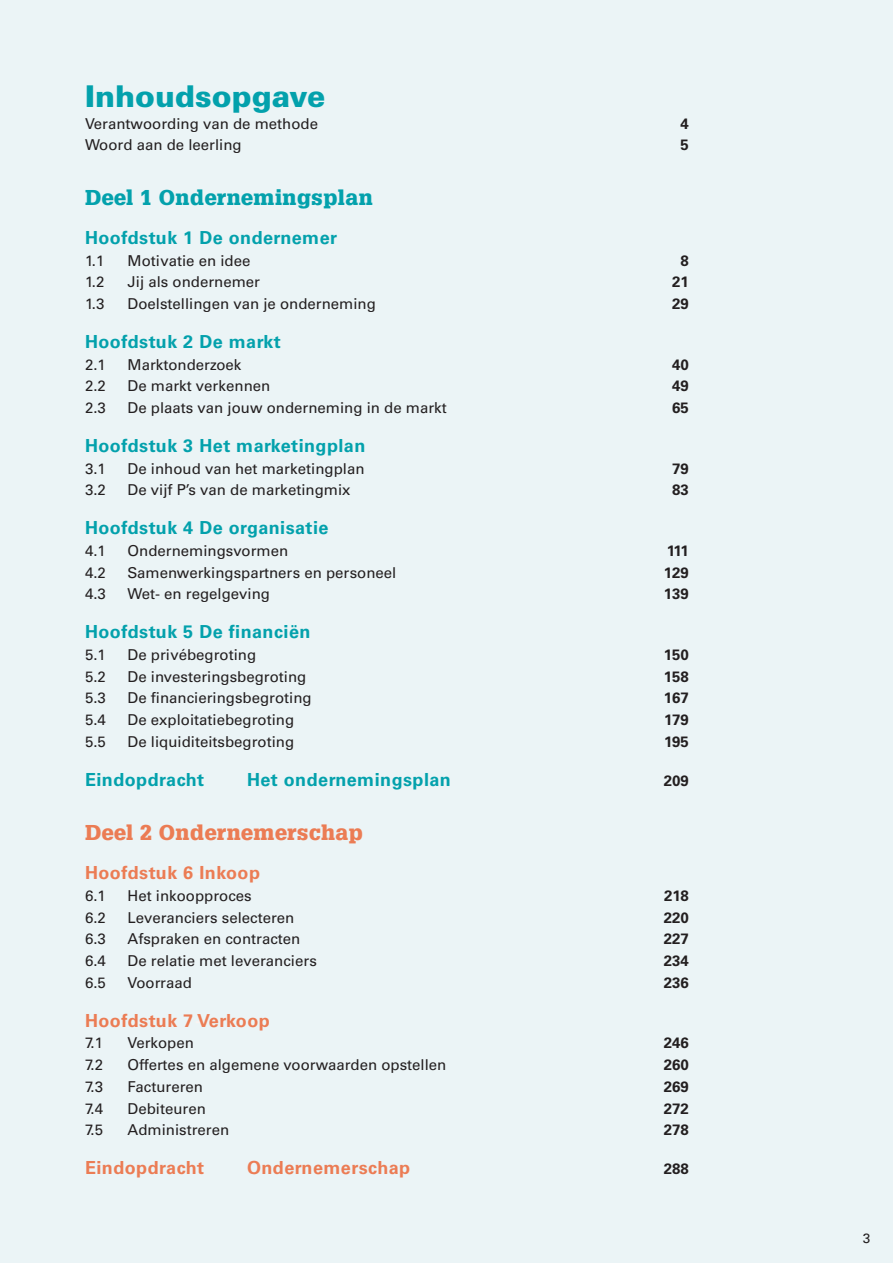
<style>
.page{position:relative;width:893px;height:1263px;background:#ebf4f6}
.page>*{position:absolute;margin:0;border:0;box-sizing:border-box;transform-origin:0 0}
.t1{font:900 30px "Univers LT Std";color:#03a1ac}
.t2{font:900 21px "Glypha LT Std";letter-spacing:.025em;color:#03a1ac}
.t3{font:900 21px "Glypha LT Std";letter-spacing:.025em;color:#eb7c54}
.t4{font:700 18px "Univers LT Std";letter-spacing:.025em;color:#03a1ac}
.t5{font:700 18px "Univers LT Std";letter-spacing:.025em;color:#eb7c54}
.t6{font:15px "Univers LT Std";color:#231f20}
.t7{font:700 15px "Univers LT Std";color:#231f20}
.t8{font:13.5px "Univers LT Std";color:#231f20}
.s1{color:#ebf4f6}
.s2{color:#f9f4f3}
</style>
<div class="page">
<h1 class="t1" style="left:85px;top:77px;width:242px">Inhoudsopgave</h1>
<p class="t6" style="left:85px;top:114px;width:235px">Verantwoording van de methode</p>
<p class="t7" style="left:680px;top:114px;width:10px">4</p>
<p class="t6" style="left:85px;top:136px;width:158px">Woord aan de leerling</p>
<p class="t7" style="left:680px;top:136px;width:10px">5</p>
<h2 class="t2" style="left:85px;top:185px;width:289px">Deel 1 Ondernemingsplan</h2>
<p class="t4" style="left:85px;top:227px;width:254px">Hoofdstuk 1 <span class="s1">-</span>De ondernemer</p>
<p class="t6" style="left:85px;top:251px;width:21px">1.1</p>
<p class="t6" style="left:128px;top:251px;width:124px">Motivatie en idee</p>
<p class="t7" style="left:680px;top:251px;width:10px">8</p>
<p class="t6" style="left:85px;top:273px;width:21px">1.2</p>
<p class="t6" style="left:128px;top:273px;width:134px">Jij als ondernemer</p>
<p class="t7" style="left:672px;top:273px;width:18px">21</p>
<p class="t6" style="left:85px;top:295px;width:21px">1.3</p>
<p class="t6" style="left:128px;top:295px;width:250px">Doelstellingen van je onderneming</p>
<p class="t7" style="left:672px;top:295px;width:18px">29</p>
<p class="t4" style="left:85px;top:331px;width:197px">Hoofdstuk 2 <span class="s1">-</span>De markt</p>
<p class="t6" style="left:85px;top:355px;width:22px">2.1</p>
<p class="t6" style="left:128px;top:355px;width:115px">Marktonderzoek</p>
<p class="t7" style="left:672px;top:355px;width:18px">40</p>
<p class="t6" style="left:85px;top:377px;width:22px">2.2</p>
<p class="t6" style="left:128px;top:377px;width:144px">De markt verkennen</p>
<p class="t7" style="left:672px;top:377px;width:18px">49</p>
<p class="t6" style="left:85px;top:399px;width:22px">2.3</p>
<p class="t6" style="left:128px;top:399px;width:321px">De plaats van jouw onderneming in de markt</p>
<p class="t7" style="left:672px;top:399px;width:18px">65</p>
<p class="t4" style="left:85px;top:435px;width:282px">Hoofdstuk 3 <span class="s1">-</span>Het marketingplan</p>
<p class="t6" style="left:85px;top:459px;width:22px">3.1</p>
<p class="t6" style="left:128px;top:459px;width:238px">De inhoud van het marketingplan</p>
<p class="t7" style="left:672px;top:459px;width:18px">79</p>
<p class="t6" style="left:85px;top:481px;width:22px">3.2</p>
<p class="t6" style="left:128px;top:481px;width:225px">De vijf P’s van de marketingmix</p>
<p class="t7" style="left:672px;top:481px;width:18px">83</p>
<p class="t4" style="left:85px;top:517px;width:245px">Hoofdstuk 4 <span class="s1">-</span>De organisatie</p>
<p class="t6" style="left:85px;top:542px;width:22px">4.1</p>
<p class="t6" style="left:128px;top:542px;width:162px">Ondernemingsvormen</p>
<p class="t7" style="left:667px;top:542px;width:24px">111</p>
<p class="t6" style="left:85px;top:563px;width:22px">4.2</p>
<p class="t6" style="left:128px;top:563px;width:270px">Samenwerkingspartners en personeel</p>
<p class="t7" style="left:664px;top:563px;width:27px">129</p>
<p class="t6" style="left:85px;top:585px;width:22px">4.3</p>
<p class="t6" style="left:128px;top:585px;width:144px">Wet- en regelgeving</p>
<p class="t7" style="left:664px;top:585px;width:27px">139</p>
<p class="t4" style="left:85px;top:621px;width:227px">Hoofdstuk 5 <span class="s1">-</span>De financiën</p>
<p class="t6" style="left:85px;top:646px;width:22px">5.1</p>
<p class="t6" style="left:128px;top:646px;width:130px">De privébegroting</p>
<p class="t7" style="left:664px;top:646px;width:27px">150</p>
<p class="t6" style="left:85px;top:667px;width:22px">5.2</p>
<p class="t6" style="left:128px;top:667px;width:180px">De investeringsbegroting</p>
<p class="t7" style="left:664px;top:667px;width:27px">158</p>
<p class="t6" style="left:85px;top:689px;width:22px">5.3</p>
<p class="t6" style="left:128px;top:689px;width:186px">De financieringsbegroting</p>
<p class="t7" style="left:664px;top:689px;width:27px">167</p>
<p class="t6" style="left:85px;top:711px;width:22px">5.4</p>
<p class="t6" style="left:128px;top:711px;width:168px">De exploitatiebegroting</p>
<p class="t7" style="left:664px;top:711px;width:26px">179</p>
<p class="t6" style="left:85px;top:733px;width:22px">5.5</p>
<p class="t6" style="left:128px;top:733px;width:168px">De liquiditeitsbegroting</p>
<p class="t7" style="left:664px;top:733px;width:26px">195</p>
<p class="t4" style="left:85px;top:769px;width:121px">Eindopdracht</p>
<p class="t4" style="left:247px;top:769px;width:205px">Het ondernemingsplan</p>
<p class="t7" style="left:664px;top:771px;width:27px">209</p>
<h2 class="t3" style="left:85px;top:820px;width:279px">Deel 2 Ondernemerschap</h2>
<p class="t5" style="left:85px;top:862px;width:177px">Hoofdstuk 6 <span class="s2">-</span>Inkoop</p>
<p class="t6" style="left:85px;top:887px;width:22px">6.1</p>
<p class="t6" style="left:128px;top:887px;width:126px">Het inkoopproces</p>
<p class="t7" style="left:664px;top:887px;width:26px">218</p>
<p class="t6" style="left:85px;top:908px;width:22px">6.2</p>
<p class="t6" style="left:128px;top:908px;width:168px">Leveranciers selecteren</p>
<p class="t7" style="left:664px;top:908px;width:27px">220</p>
<p class="t6" style="left:85px;top:930px;width:22px">6.3</p>
<p class="t6" style="left:128px;top:930px;width:174px">Afspraken en contracten</p>
<p class="t7" style="left:664px;top:930px;width:27px">227</p>
<p class="t6" style="left:85px;top:952px;width:22px">6.4</p>
<p class="t6" style="left:128px;top:952px;width:191px">De relatie met leveranciers</p>
<p class="t7" style="left:664px;top:952px;width:27px">234</p>
<p class="t6" style="left:85px;top:974px;width:22px">6.5</p>
<p class="t6" style="left:128px;top:974px;width:66px">Voorraad</p>
<p class="t7" style="left:664px;top:974px;width:27px">236</p>
<p class="t5" style="left:85px;top:1010px;width:186px">Hoofdstuk 7 <span class="s2">-</span>Verkoop</p>
<p class="t6" style="left:85px;top:1034px;width:19px">7.1</p>
<p class="t6" style="left:128px;top:1034px;width:68px">Verkopen</p>
<p class="t7" style="left:664px;top:1034px;width:27px">246</p>
<p class="t6" style="left:85px;top:1056px;width:19px">7.2</p>
<p class="t6" style="left:128px;top:1056px;width:320px">Offertes en algemene voorwaarden opstellen</p>
<p class="t7" style="left:664px;top:1056px;width:27px">260</p>
<p class="t6" style="left:85px;top:1078px;width:19px">7.3</p>
<p class="t6" style="left:128px;top:1078px;width:77px">Factureren</p>
<p class="t7" style="left:664px;top:1078px;width:27px">269</p>
<p class="t6" style="left:85px;top:1099px;width:19px">7.4</p>
<p class="t6" style="left:128px;top:1099px;width:80px">Debiteuren</p>
<p class="t7" style="left:664px;top:1100px;width:27px">272</p>
<p class="t6" style="left:85px;top:1121px;width:19px">7.5</p>
<p class="t6" style="left:128px;top:1121px;width:103px">Administreren</p>
<p class="t7" style="left:664px;top:1121px;width:27px">278</p>
<p class="t5" style="left:85px;top:1157px;width:121px">Eindopdracht</p>
<p class="t5" style="left:247px;top:1157px;width:165px">Ondernemerschap</p>
<p class="t7" style="left:664px;top:1160px;width:27px">288</p>
<p class="t8" style="left:863px;top:1230px;width:9px">3</p>
</div>
